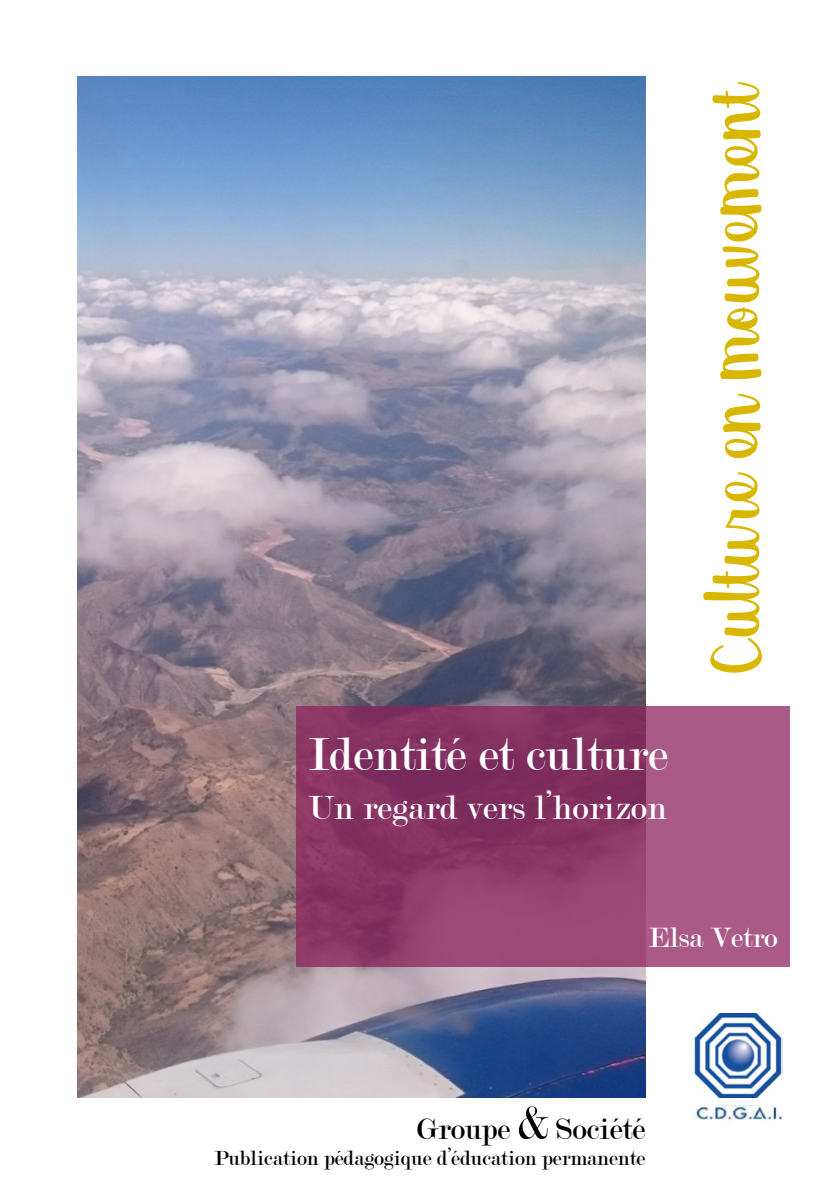
<style>
.page{position:relative;width:840px;height:1191px;background:#fff}
.page>*{position:absolute;margin:0;border:0;box-sizing:border-box;transform-origin:0 0}
.t1{font:110px "Georgina";color:#d9b700}
.t2{font:49.6px "Modern";color:#fff}
.t3{font:36px "Modern";letter-spacing:.01em;color:#fff}
.t4{font:32px "Modern";color:#000}
.t5{font:30px "Modern";color:#fff}
.t6{font:22px "Modern";color:#000}
.s1{font-size:50px}
</style>
<div class="page">
<img style="left:78px;top:77px;width:567px;height:1020px">
<svg style="left:296px;top:706px;width:493px;height:261px;background:#92416f"></svg>
<img style="left:694px;top:1013px;width:88px;height:84px">
<img style="left:693px;top:1106px;width:89px;height:14px">
<h2 class="t2" style="left:308px;top:729px;width:360px">Identité et culture</h2>
<h3 class="t3" style="left:308px;top:789px;width:359px">Un regard vers l’horizon</h3>
<h1 class="t1" style="left:687px;top:675px;width:596px;rotate:-90deg">Culture en mouvement</h1>
<h3 class="t5" style="left:648px;top:922px;width:130px">Elsa Vetro</h3>
<h3 class="t4" style="left:416px;top:1112px;width:230px">Groupe <span class="s1">&amp;</span> Société</h3>
<p class="t6" style="left:214px;top:1147px;width:432px">Publication pédagogique d’éducation permanente</p>
</div>
